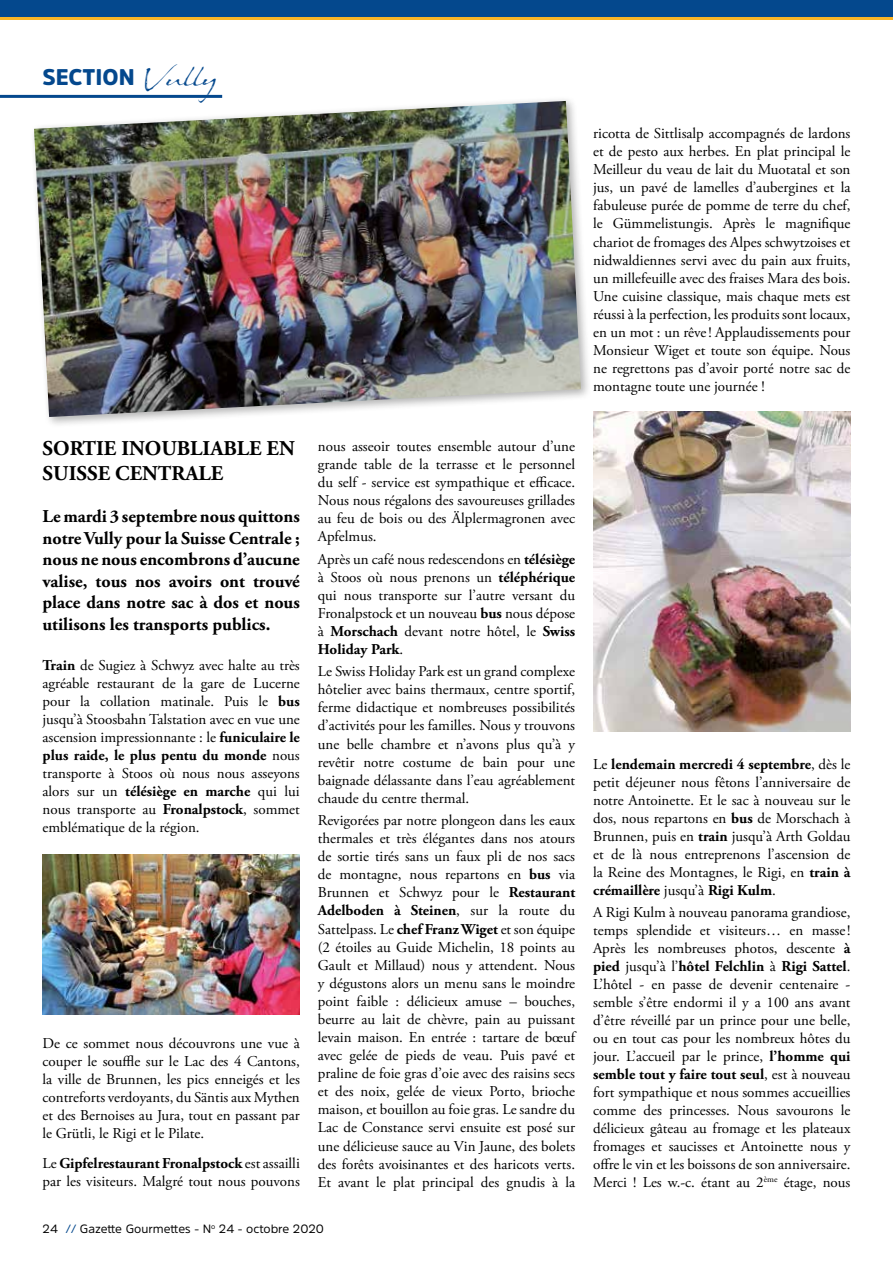
<style>
.page{position:relative;width:893px;height:1263px;background:#fff}
.page>*{position:absolute;margin:0;border:0;box-sizing:border-box;transform-origin:0 0}
.t1{font:900 22.5px "Amsi Pro";color:#04488d}
.t2{font:700 21px/25.2px "Adobe Garamond Pro";color:#000}
.t3{font:700 18px/21.6px "Adobe Garamond Pro";color:#000;text-align:justify}
.t4{font:15px/18px "Adobe Garamond Pro";color:#000;text-align:justify}
.t5{font:12px "Amsi Pro";color:#000}
.s1{font-family:"Sand Dunes";font-weight:400;font-size:27px}
.s2{font-weight:700}
.s3{color:#04488d}
</style>
<div class="page">
<div style="left:0;top:0;width:893px;height:19px;background:#04488d"></div>
<hr style="left:0;top:17px;width:893px;height:3px;background:#fab526">
<hr style="left:0;top:95px;width:222px;height:3px;background:#04488d">
<div style="left:29px;top:96px;width:563px;height:332px;background:#000;opacity:.3"></div>
<img style="left:34px;top:101px;width:547px;height:316px">
<img style="left:43px;top:855px;width:257px;height:159px">
<img style="left:593px;top:412px;width:257px;height:319px">
<h1 class="t1" style="left:43px;top:62px;width:176px">SECTION <span class="s1">Vully</span></h1>
<p class="t4" style="left:593px;top:125px;width:259px">ricotta de Sittlisalp accompagnés de lardons et de pesto aux herbes. En plat principal le Meilleur du veau de lait du Muotatal et son jus, un pavé de lamelles d’aubergines et la fabuleuse purée de pomme de terre du chef, le Gümmelistungis. Après le magnifique chariot de fromages des Alpes schwytzoises et nidwaldiennes servi avec du pain aux fruits, un millefeuille avec des fraises Mara des bois.<br>Une cuisine classique, mais chaque mets est réussi à la perfection, les produits sont locaux, en un mot : un rêve! Applaudissements pour Monsieur Wiget et toute son équipe. Nous ne regrettons pas d’avoir porté notre sac de montagne toute une journée !</p>
<h2 class="t2" style="left:43px;top:436px;width:254px">SORTIE INOUBLIABLE EN<br>SUISSE CENTRALE</h2>
<p class="t3" style="left:43px;top:506px;width:259px">Le mardi 3 septembre nous quittons notre Vully pour la Suisse Centrale ; nous ne nous encombrons d’aucune valise, tous nos avoirs ont trouvé place dans notre sac à dos et nous utilisons les transports publics.</p>
<p class="t4" style="left:43px;top:656px;width:259px"><span class="s2">Train</span> de Sugiez à Schwyz avec halte au très agréable restaurant de la gare de Lucerne pour la collation matinale. Puis le <span class="s2">bus </span>jusqu’à Stoosbahn Talstation avec en vue une ascension impressionnante : le <span class="s2">funiculaire le plus raide, le plus pentu du monde</span> nous transporte à Stoos où nous nous asseyons alors sur un <span class="s2">télésiège en marche</span> qui lui nous transporte au <span class="s2">Fronalpstock</span>, sommet emblématique de la région.</p>
<p class="t4" style="left:43px;top:1034px;width:259px">De ce sommet nous découvrons une vue à couper le souffle sur le Lac des 4 Cantons, la ville de Brunnen, les pics enneigés et les contreforts verdoyants, du Säntis aux Mythen et des Bernoises au Jura, tout en passant par le Grütli, le Rigi et le Pilate.</p>
<p class="t4" style="left:43px;top:1155px;width:259px">Le <span class="s2">Gipfelrestaurant Fronalpstock</span> est assailli par les visiteurs. Malgré tout nous pouvons</p>
<p class="t4" style="left:318px;top:438px;width:259px">nous asseoir toutes ensemble autour d’une grande table de la terrasse et le personnel du self - service est sympathique et efficace.<br>Nous nous régalons des savoureuses grillades au feu de bois ou des Älplermagronen avec Apfelmus.</p>
<p class="t4" style="left:318px;top:550px;width:259px">Après un café nous redescendons en <span class="s2">télésiège </span>à Stoos où nous prenons un <span class="s2">téléphérique </span>qui nous transporte sur l’autre versant du Fronalpstock et un nouveau <span class="s2">bus</span> nous dépose à <span class="s2">Morschach</span> devant notre hôtel, le <span class="s2">Swiss Holiday Park</span>.</p>
<p class="t4" style="left:318px;top:663px;width:259px">Le Swiss Holiday Park est un grand complexe hôtelier avec bains thermaux, centre sportif, ferme didactique et nombreuses possibilités d’activités pour les familles. Nous y trouvons une belle chambre et n’avons plus qu’à y revêtir notre costume de bain pour une baignade délassante dans l’eau agréablement chaude du centre thermal.</p>
<p class="t4" style="left:318px;top:812px;width:259px">Revigorées par notre plongeon dans les eaux thermales et très élégantes dans nos atours de sortie tirés sans un faux pli de nos sacs de montagne, nous repartons en <span class="s2">bus</span> via Brunnen et Schwyz pour le <span class="s2">Restaurant Adelboden à Steinen</span>, sur la route du Sattelpass. Le <span class="s2">chef Franz Wiget</span> et son équipe (2 étoiles au Guide Michelin, 18 points au Gault et Millaud) nous y attendent. Nous y dégustons alors un menu sans le moindre point faible : délicieux amuse – bouches, beurre au lait de chèvre, pain au puissant levain maison. En entrée : tartare de bœuf avec gelée de pieds de veau. Puis pavé et praline de foie gras d’oie avec des raisins secs et des noix, gelée de vieux Porto, brioche maison, et bouillon au foie gras. Le sandre du Lac de Constance servi ensuite est posé sur une délicieuse sauce au Vin Jaune, des bolets des forêts avoisinantes et des haricots verts.<br>Et avant le plat principal des gnudis à la</p>
<p class="t5" style="left:43px;top:1220px;width:17px">24</p>
<p class="t5" style="left:66px;top:1220px;width:260px"><span class="s3">//</span> Gazette Gourmettes - N<sup>o</sup> 24 - octobre 2020</p>
<p class="t4" style="left:593px;top:755px;width:259px">Le <span class="s2">lendemain mercredi 4 septembre</span>, dès le petit déjeuner nous fêtons l’anniversaire de notre Antoinette. Et le sac à nouveau sur le dos, nous repartons en <span class="s2">bus</span> de Morschach à Brunnen, puis en <span class="s2">train</span> jusqu’à Arth Goldau et de là nous entreprenons l’ascension de la Reine des Montagnes, le Rigi, en <span class="s2">train à crémaillère</span> jusqu’à <span class="s2">Rigi Kulm</span>.</p>
<p class="t4" style="left:593px;top:903px;width:259px">A Rigi Kulm à nouveau panorama grandiose, temps splendide et visiteurs… en masse!<br>Après les nombreuses photos, descente <span class="s2">à pied</span> jusqu’à l’<span class="s2">hôtel Felchlin</span> à <span class="s2">Rigi Sattel</span>.<br>L’hôtel - en passe de devenir centenaire - semble s’être endormi il y a 100 ans avant d’être réveillé par un prince pour une belle, ou en tout cas pour les nombreux hôtes du jour. L’accueil par le prince, <span class="s2">l’homme qui semble tout y faire tout seul</span>, est à nouveau fort sympathique et nous sommes accueillies comme des princesses. Nous savourons le délicieux gâteau au fromage et les plateaux fromages et saucisses et Antoinette nous y offre le vin et les boissons de son anniversaire.<br>Merci ! Les w.-c. étant au 2<sup>ème</sup> étage, nous</p>
</div>
